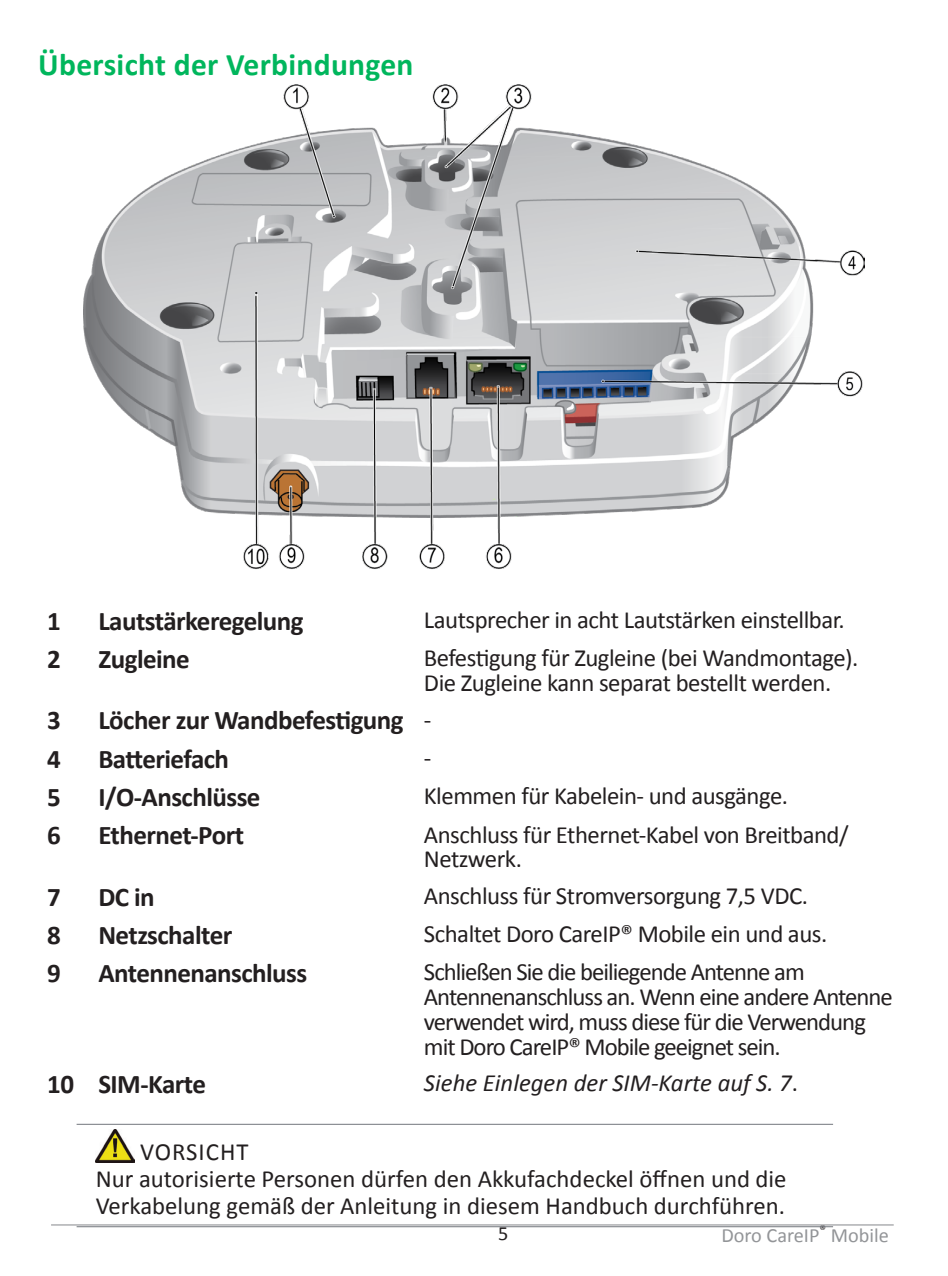
<style>
.page{position:relative;width:948px;height:1276px;background:#fff}
.page>*{position:absolute;margin:0;border:0;box-sizing:border-box;transform-origin:0 0}
.Headline_2{font:700 31.5px "Calibri";letter-spacing:.01em;color:#00b65c}
.Table_header{font:700 27px "Calibri";letter-spacing:-.02em;color:#231f20}
.Table_body{font:24.75px/24.8px "Calibri";letter-spacing:-.02em;color:#231f20}
.Table_body-2{font:24.75px/24.8px "Calibri";letter-spacing:-.04em;color:#231f20}
.Warning_body{font:24.75px/27px "Calibri";color:#231f20}
.Table_body-3{font:italic 24.75px "Calibri";color:#231f20}
.Warning_hdg{font:24.75px "Calibri";letter-spacing:.04em;color:#231f20}
.t1{font:20.25px "Calibri";color:#939598}
.t2{font:20.25px "Calibri";color:#231f20}
.s1{font-style:normal}
</style>
<div class="page">
<hr style="left:51px;top:1224px;width:842px;height:1px;background:#939598">
<hr style="left:77px;top:1124px;width:755px;height:1px;background:#72767d">
<hr style="left:77px;top:1226px;width:755px;height:1px;background:#72767d">
<img style="left:83px;top:85px;width:781px;height:484px">
<img style="left:96px;top:1129px;width:38px;height:33px">
<p class="Headline_2" style="left:38px;top:44px;width:376px">Übersicht der Verbindungen</p>
<p class="Table_header" style="left:47px;top:603px;width:15px">1</p>
<p class="Table_header" style="left:98px;top:603px;width:207px">Lautstärkeregelung</p>
<p class="Table_body" style="left:424px;top:607px;width:422px">Lautsprecher in acht Lautstärken einstellbar.</p>
<p class="Table_header" style="left:47px;top:642px;width:15px">2</p>
<p class="Table_header" style="left:98px;top:642px;width:93px">Zugleine</p>
<p class="Table_body" style="left:424px;top:646px;width:436px">Befestigung für Zugleine (bei Wandmontage).<br>Die Zugleine kann separat bestellt werden.</p>
<p class="Table_header" style="left:47px;top:703px;width:15px">3</p>
<p class="Table_header" style="left:98px;top:703px;width:307px">Löcher zur Wandbefestigung</p>
<p class="Table_body" style="left:424px;top:707px;width:9px">-</p>
<p class="Table_header" style="left:47px;top:741px;width:15px">4</p>
<p class="Table_header" style="left:98px;top:741px;width:132px">Batteriefach</p>
<p class="Table_body" style="left:424px;top:745px;width:9px">-</p>
<p class="Table_header" style="left:47px;top:779px;width:15px">5</p>
<p class="Table_header" style="left:98px;top:779px;width:163px">I/O-Anschlüsse</p>
<p class="Table_body" style="left:424px;top:783px;width:365px">Klemmen für Kabelein- und ausgänge.</p>
<p class="Table_header" style="left:47px;top:818px;width:15px">6</p>
<p class="Table_header" style="left:98px;top:818px;width:147px">Ethernet-Port</p>
<p class="Table_body" style="left:424px;top:822px;width:426px">Anschluss für Ethernet-Kabel von Breitband/<br>Netzwerk.</p>
<p class="Table_header" style="left:47px;top:879px;width:15px">7</p>
<p class="Table_header" style="left:98px;top:879px;width:58px">DC in</p>
<p class="Table_body" style="left:424px;top:883px;width:385px">Anschluss für Stromversorgung 7,5 VDC.</p>
<p class="Table_header" style="left:47px;top:917px;width:15px">8</p>
<p class="Table_header" style="left:98px;top:917px;width:135px">Netzschalter</p>
<p class="Table_body" style="left:424px;top:921px;width:404px">Schaltet Doro CareIP® Mobile ein und aus.</p>
<p class="Table_header" style="left:47px;top:956px;width:15px">9</p>
<p class="Table_header" style="left:98px;top:956px;width:210px">Antennenanschluss</p>
<p class="Table_body-2" style="left:424px;top:960px;width:470px">Schließen Sie die beiliegende Antenne am Antennenanschluss an. Wenn eine andere Antenne verwendet wird, muss diese für die Verwendung mit Doro CareIP® Mobile geeignet sein.</p>
<p class="Table_header" style="left:47px;top:1066px;width:28px">10</p>
<p class="Table_header" style="left:98px;top:1066px;width:109px">SIM-Karte</p>
<p class="Table_body-3" style="left:424px;top:1066px;width:375px">Siehe Einlegen der SIM-Karte auf S. 7<span class="s1">.</span></p>
<p class="Warning_hdg" style="left:140px;top:1135px;width:110px">VORSICHT</p>
<p class="Warning_body" style="left:96px;top:1165px;width:692px">Nur autorisierte Personen dürfen den Akkufachdeckel öffnen und die<br>Verkabelung gemäß der Anleitung in diesem Handbuch durchführen.</p>
<p class="t2" style="left:498px;top:1220px;width:12px">5</p>
<p class="t1" style="left:721px;top:1222px;width:169px">Doro CareIP<sup>®</sup> Mobile</p>
</div>
